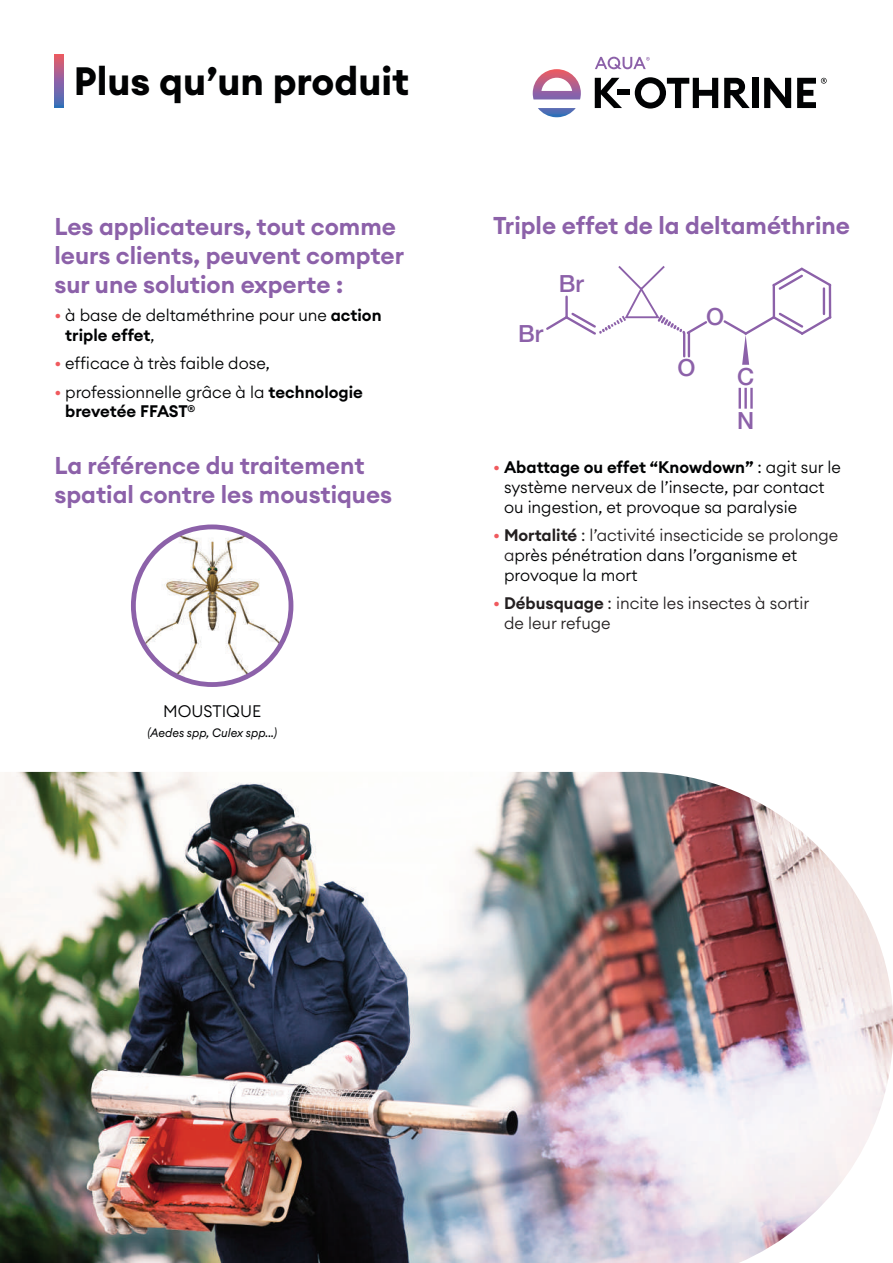
<style>
.page{position:relative;width:893px;height:1263px;background:#fff}
.page>*{position:absolute;margin:0;border:0;box-sizing:border-box;transform-origin:0 0}
.t1{font:700 39px "Euclid Circular A";color:#010203}
.t2{font:600 24px/28.8px "Euclid Circular A";color:#8c61a9}
.t3{font:500 23.7px "Helvetica Neue LT Std";color:#8c61a9}
.t4{font:300 16.5px/19.8px "Euclid Circular A";color:#010203}
.t5{font:600 16.5px/19.8px "Euclid Circular A";letter-spacing:-.015em;color:#010203}
.t6{font:300 16.5px/19.8px "Euclid Circular A";color:#231f20}
.t7{font:italic 12px "Euclid Circular A";color:#010203;scale:.95 1}
.s1{color:#f05a5e}
.s2{font-weight:600}
.s3{font-weight:300;color:#f05a5e}
.s4{font-weight:300}
.s5{font-weight:600;color:#231f20}
.s6{color:#231f20}
</style>
<div class="page">
<svg style="left:133px;top:527px;width:158px;height:157px"></svg>
<img style="left:144px;top:530px;width:136px;height:154px">
<div style="left:131px;top:524px;width:162px;height:163px;border:5px solid #8c61a9;border-radius:50%"></div>
<svg style="left:54px;top:54px;width:10px;height:54px"></svg>
<svg style="left:595px;top:57px;width:55px;height:12px"></svg>
<svg style="left:595px;top:78px;width:27px;height:30px"></svg>
<div style="left:618px;top:89px;width:12px;height:6px;background:#010203"></div>
<svg style="left:635px;top:77px;width:83px;height:32px"></svg>
<svg style="left:724px;top:78px;width:26px;height:30px"></svg>
<div style="left:752px;top:78px;width:6px;height:30px;background:#010203"></div>
<svg style="left:764px;top:78px;width:27px;height:30px"></svg>
<svg style="left:533px;top:69px;width:48px;height:48px"></svg>
<svg style="left:797px;top:78px;width:30px;height:30px"></svg>
<img style="left:0;top:772px;width:893px;height:491px">
<hr style="left:773px;top:285px;width:2px;height:33px;background:#8c61a9">
<hr style="left:829px;top:285px;width:2px;height:33px;background:#8c61a9">
<svg style="left:772px;top:267px;width:60px;height:25px"></svg>
<hr style="left:823px;top:288px;width:2px;height:26px;background:#8c61a9">
<svg style="left:723px;top:311px;width:109px;height:54px"></svg>
<hr style="left:739px;top:388px;width:2px;height:21px;background:#8c61a9">
<hr style="left:744px;top:388px;width:3px;height:21px;background:#8c61a9">
<hr style="left:750px;top:388px;width:3px;height:21px;background:#8c61a9">
<hr style="left:688px;top:333px;width:2px;height:23px;background:#8c61a9">
<hr style="left:683px;top:333px;width:2px;height:23px;background:#8c61a9">
<svg style="left:546px;top:266px;width:162px;height:71px"></svg>
<h1 class="t1" style="left:74px;top:56px;width:337px">Plus qu’un produit</h1>
<h2 class="t2" style="left:54px;top:212px;width:351px">Les applicateurs, tout comme leurs clients, peuvent compter sur une solution experte :</h2>
<p class="t4" style="left:65px;top:305px;width:318px;text-indent:-11px"><span class="s1">•</span> à base de deltaméthrine pour une <span class="s2">action triple effet</span>,</p>
<p class="t4" style="left:54px;top:353px;width:217px"><span class="s1">•</span> efficace à très faible dose,</p>
<p class="t5" style="left:65px;top:382px;width:299px;text-indent:-11px"><span class="s3">•</span> <span class="s4">professionnelle grâce à la</span> technologie brevetée FFAST<sup>®</sup></p>
<h2 class="t2" style="left:54px;top:451px;width:339px">La référence du traitement spatial contre les moustiques</h2>
<p class="t4" style="left:163px;top:701px;width:100px">MOUSTIQUE</p>
<p class="t7" style="left:147px;top:725px;width:138px">(Aedes spp, Culex spp...)</p>
<h2 class="t2" style="left:493px;top:211px;width:358px">Triple effet de la deltaméthrine</h2>
<h3 class="t3" style="left:518px;top:320px;width:27px">Br</h3>
<h3 class="t3" style="left:559px;top:269px;width:27px">Br</h3>
<h3 class="t3" style="left:706px;top:302px;width:20px">O</h3>
<h3 class="t3" style="left:678px;top:354px;width:20px">O</h3>
<h3 class="t3" style="left:737px;top:362px;width:19px">C</h3>
<h3 class="t3" style="left:737px;top:407px;width:19px">N</h3>
<p class="t4" style="left:504px;top:457px;width:338px;text-indent:-11px"><span class="s1">•</span> <span class="s2">Abattage ou effet “Knowdown”</span> : agit sur le système nerveux de l’insecte, par contact ou ingestion, et provoque sa paralysie</p>
<p class="t4" style="left:504px;top:525px;width:336px;text-indent:-11px"><span class="s1">•</span> <span class="s5">Mortalité</span> <span class="s6">: l’activité insecticide se prolonge a</span>près pénétration dans l’organisme et provoque la mort</p>
<p class="t6" style="left:504px;top:593px;width:307px;text-indent:-11px"><span class="s1">•</span> <span class="s2">Débusquage</span> : incite les insectes à sortir de leur refuge</p>
</div>
